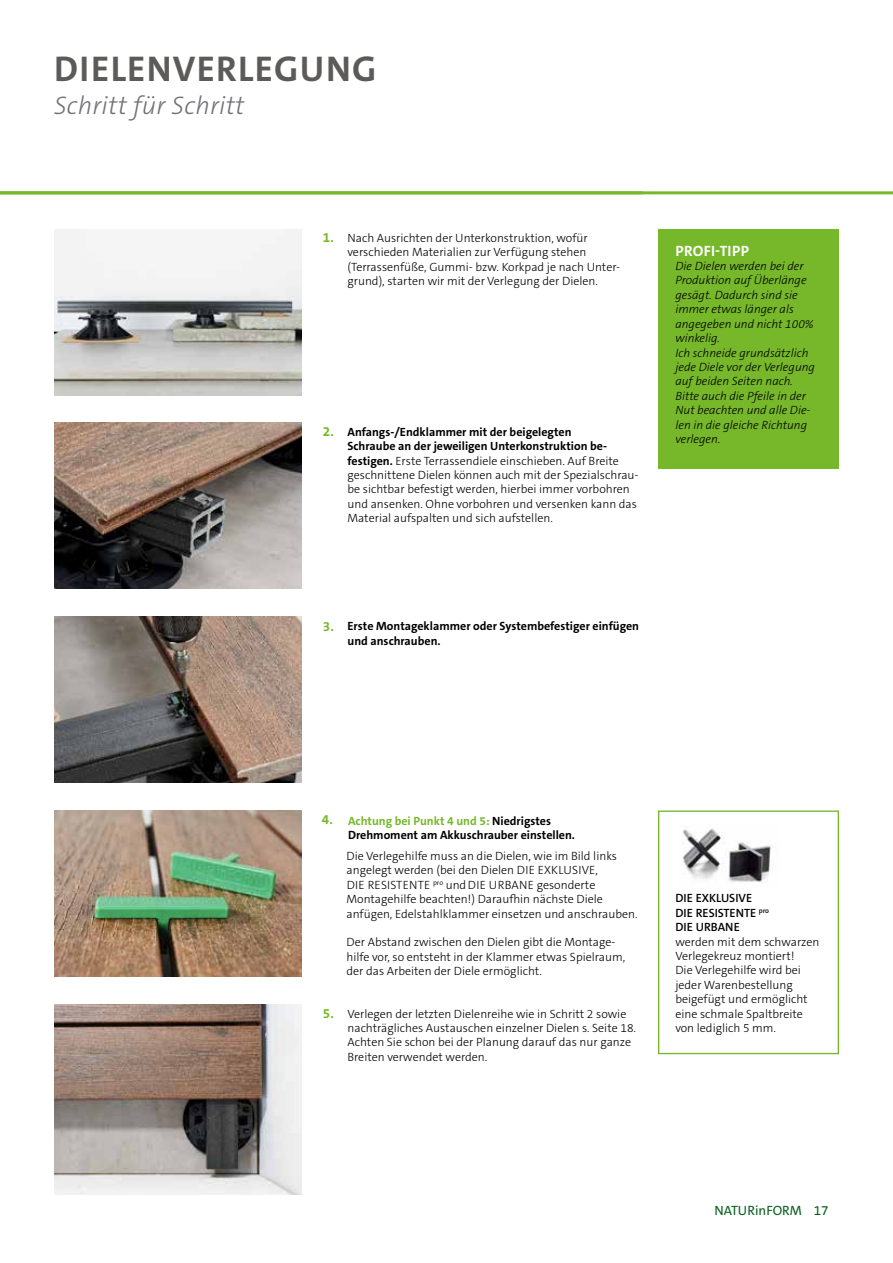
<style>
.page{position:relative;width:893px;height:1263px;background:#fff}
.page>*{position:absolute;margin:0;border:0;box-sizing:border-box;transform-origin:0 0}
.t1{font:700 36px "The Sans C5";letter-spacing:.035em;color:#5d5b5a}
.t2{font:italic 300 25.5px "The Sans C5";letter-spacing:.01em;color:#727176}
.t3{font:700 15px "The Sans C5";letter-spacing:.02em;color:#fff}
.t4{font:13.5px "The Sans C5";color:#08611f}
.t5{font:700 13.5px "The Sans C5";color:#76b82a}
.t6{font:300 12px/14.4px "The Sans C5";color:#000}
.t7{font:italic 300 12px/14.4px "The Sans C5";color:#000}
.t8{font:700 12px/14.4px "The Sans C5";color:#000}
.t9{font:600 12px/14.4px "The Sans C5";color:#000}
.s1{font-weight:700}
.s2{color:#76b82a}
.s3{color:#74af27}
</style>
<div class="page">
<div style="left:658px;top:810px;width:181px;height:244px;border:1px solid #76b82a"></div>
<hr style="left:0;top:191px;width:893px;height:3px;background:#76b82a">
<div style="left:658px;top:229px;width:181px;height:239px;background:#76b82a"></div>
<img style="left:54px;top:229px;width:247px;height:166px">
<img style="left:54px;top:423px;width:247px;height:166px">
<img style="left:54px;top:617px;width:247px;height:166px">
<img style="left:54px;top:810px;width:247px;height:167px">
<img style="left:54px;top:1004px;width:247px;height:190px">
<img style="left:682px;top:828px;width:91px;height:54px">
<h1 class="t1" style="left:54px;top:46px;width:324px">DIELENVERLEGUNG</h1>
<h2 class="t2" style="left:54px;top:89px;width:192px">Schritt für Schritt</h2>
<p class="t5" style="left:323px;top:229px;width:13px">1.</p>
<p class="t6" style="left:347px;top:231px;width:274px">Nach Ausrichten der Unterkonstruktion, wofür verschieden Materialien zur Verfügung stehen (Terrassenfüße, Gummi- bzw. Korkpad je nach Unter&shy;grund), starten wir mit der Verlegung der Dielen.</p>
<p class="t5" style="left:323px;top:423px;width:13px">2.</p>
<p class="t6" style="left:347px;top:425px;width:292px"><span class="s1">Anfangs-/Endklammer mit der beigelegten<br>Schraube an der jeweiligen Unterkonstruktion be&shy;festigen.</span> Erste Terrassendiele einschieben. Auf Breite geschnittene Dielen können auch mit der Spezialschrau&shy;be sichtbar befestigt werden, hierbei immer vorbohren und ansenken. Ohne vorbohren und versenken kann das Material aufspalten und sich aufstellen.</p>
<p class="t3" style="left:675px;top:241px;width:75px">PROFI-TIPP</p>
<p class="t7" style="left:675px;top:259px;width:141px">Die Dielen werden bei der<br>Produktion auf Überlänge gesägt. Dadurch sind sie immer etwas länger als angegeben und nicht 100% winkelig.<br>Ich schneide grundsätzlich jede Diele vor der Verlegung auf beiden Seiten nach.<br>Bitte auch die Pfeile in der<br>Nut beachten und alle Die&shy;len in die gleiche Richtung verlegen.</p>
<p class="t5" style="left:323px;top:617px;width:13px">3.</p>
<p class="t8" style="left:347px;top:619px;width:293px">Erste Montageklammer oder Systembefestiger einfügen und anschrauben.</p>
<p class="t5" style="left:322px;top:811px;width:13px">4.</p>
<p class="t5" style="left:323px;top:1005px;width:13px">5.</p>
<p class="t8" style="left:348px;top:813px;width:228px"><span class="s2">Achtung bei Punkt 4 und 5</span><span class="s3">:</span> Niedrigstes<br>Drehmoment am Akkuschrauber einstellen.</p>
<p class="t6" style="left:347px;top:849px;width:292px">Die Verlegehilfe muss an die Dielen, wie im Bild links angelegt werden (bei den Dielen DIE EXKLUSIVE,<br>DIE RESISTENTE <sup>pro</sup> undDIE URBANE gesonderte Montagehilfe beachten!) Daraufhin nächste Diele anfügen, Edelstahlklammer einsetzen und anschrauben.</p>
<p class="t6" style="left:347px;top:935px;width:280px">Der Abstand zwischen den Dielen gibt die Montage&shy;hilfe vor, so entsteht in der Klammer etwas Spielraum, der das Arbeiten der Diele ermöglicht.</p>
<p class="t6" style="left:347px;top:1006px;width:290px">Verlegen der letzten Dielenreihe wie in Schritt 2 sowie nachträgliches Austauschen einzelner Dielen s. Seite 18.<br>Achten Sie schon bei der Planung darauf das nur ganze Breiten verwendet werden.</p>
<p class="t9" style="left:675px;top:891px;width:95px">DIE EXKLUSIVE<br>DIE RESISTENTE <sup>pro<br></sup>DIE URBANE</p>
<p class="t6" style="left:675px;top:934px;width:145px">werden mit dem schwarzen<br>Verlegekreuz montiert!<br>Die Verlegehilfe wird bei jeder Warenbestellung beigefügt und ermöglicht eine schmale Spaltbreite von lediglich 5 mm.</p>
<p class="t4" style="left:714px;top:1201px;width:116px">NATURinFORM 17</p>
</div>
